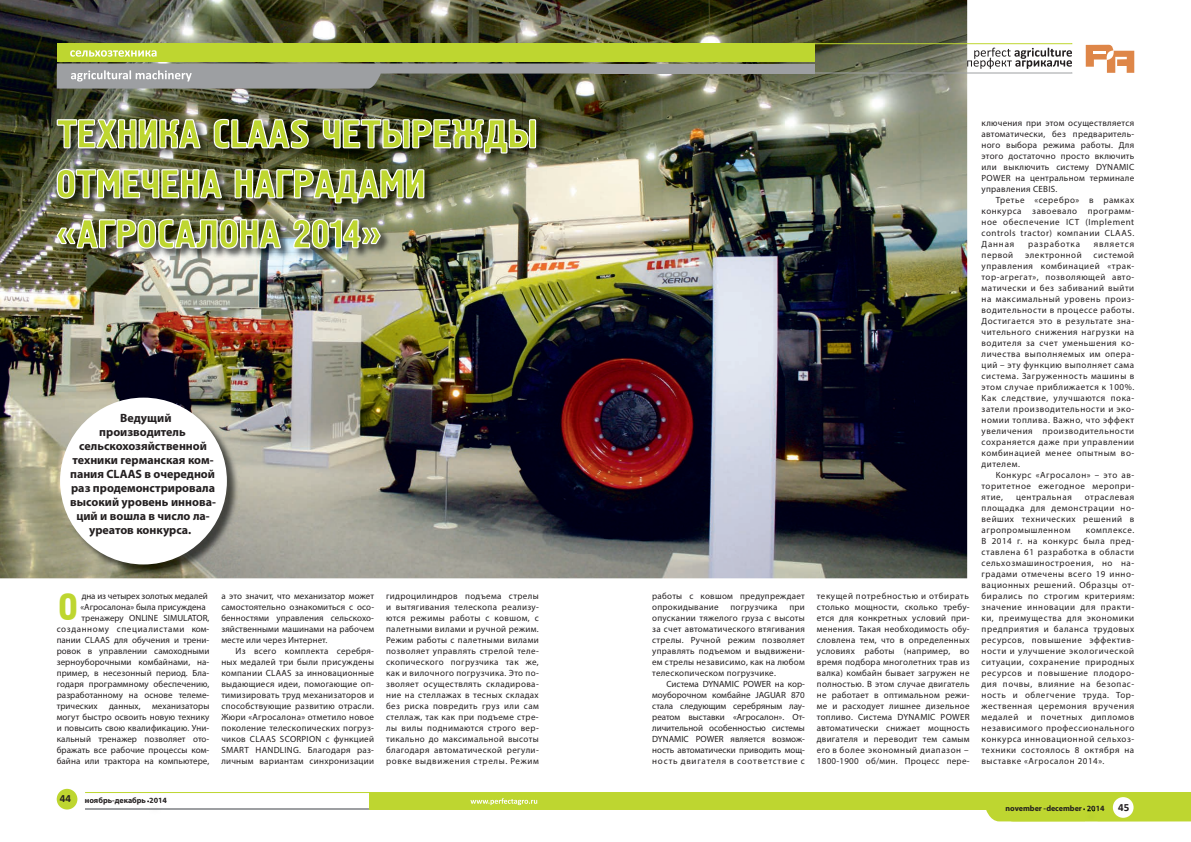
<style>
.page{position:relative;width:1191px;height:842px;background:#fff}
.page>*{position:absolute;margin:0;border:0;box-sizing:border-box;transform-origin:0 0}
.t1{font:38px "Hermes";color:#bed630}
.t2{font:700 12px/14px "Myriad Pro";color:#231f20;text-align:center}
.t3{font:700 11px "Calibri";color:#231f20}
.t4{font:9px/11px "Myriad Pro";letter-spacing:.03em;color:#231f20;text-align:justify}
.t5{font:9px "Myriad Pro";letter-spacing:.01em;color:#231f20}
.t6{font:9px "Myriad Pro";color:#231f20}
.t7{font:9px "Myriad Pro";letter-spacing:.07em;color:#231f20}
.t8{font:9px "Myriad Pro";letter-spacing:-.01em;color:#231f20}
.t9{font:9px "Myriad Pro";letter-spacing:.06em;color:#231f20}
.t10{font:9px "Myriad Pro";letter-spacing:.09em;color:#231f20}
.t11{font:700 8px "Myriad Pro";color:#231f20}
</style>
<div class="page">
<img style="left:0;top:0;width:967px;height:578px">
<hr style="left:85px;top:808px;width:285px;height:1px;background:#9d9fa2">
<div style="left:369px;top:792px;width:226px;height:17px;background:#bed630"></div>
<div style="left:57px;top:789px;width:20px;height:20px;background:#bed630;border-radius:50%"></div>
<div style="left:57px;top:43px;width:538px;height:18px;background:#bed630"></div>
<svg style="left:470px;top:798px;width:67px;height:7px"></svg>
<hr style="left:85px;top:792px;width:286px;height:1px;background:#bed630">
<div style="left:595px;top:792px;width:596px;height:17px;background:#bed630"></div>
<div style="left:1112px;top:797px;width:21px;height:21px;background:#fff;border-radius:50%"></div>
<div style="left:308px;top:43px;width:506px;height:18px;background:#bed630"></div>
<div style="left:594px;top:64px;width:220px;height:10px;background:#9d9fa2"></div>
<svg style="left:784px;top:42px;width:288px;height:32px"></svg>
<svg style="left:1085px;top:45px;width:49px;height:28px"></svg>
<svg style="left:70px;top:50px;width:87px;height:7px"></svg>
<svg style="left:57px;top:64px;width:538px;height:25px"></svg>
<svg style="left:147px;top:800px;width:14px;height:10px"></svg>
<svg style="left:985px;top:808px;width:206px;height:14px"></svg>
<img style="left:56px;top:118px;width:491px;height:141px">
<svg style="left:56px;top:118px;width:481px;height:36px"></svg>
<svg style="left:56px;top:168px;width:369px;height:36px"></svg>
<img style="left:56px;top:218px;width:325px;height:31px">
<img style="left:61px;top:399px;width:178px;height:178px">
<div style="left:60px;top:398px;width:167px;height:166px;background:#fff;border-radius:50%"></div>
<h2 class="t2" style="left:70px;top:410px;width:147px">Ведущий<br>производитель сельскохозяйственной техники германская ком&shy;пания CLAAS в очередной раз продемонстрировала высокий уровень иннова&shy;ций и вошла в число ла&shy;уреатов конкурса.</h2>
<h1 class="t1" style="left:59px;top:585px;width:21px">Î</h1>
<p class="t4" style="left:652px;top:590px;width:154px">работы с ковшом предупреждает опрокидывание</p>
<p class="t8" style="left:82px;top:590px;width:127px">дна из четырех золотых медалей</p>
<p class="t6" style="left:80px;top:601px;width:127px">«Агросалона» была присуждена</p>
<p class="t6" style="left:82px;top:612px;width:129px">тренажеру ONLINE SIMULATOR,</p>
<p class="t7" style="left:57px;top:623px;width:154px">созданному специалистами ком-</p>
<p class="t5" style="left:57px;top:634px;width:154px">пании CLAAS для обучения и трени-</p>
<p class="t5" style="left:57px;top:645px;width:154px">ровок в управлении самоходными</p>
<p class="t5" style="left:57px;top:656px;width:154px">зерноуборочными комбайнами, на-</p>
<p class="t5" style="left:57px;top:667px;width:154px">пример, в несезонный период. Бла-</p>
<p class="t5" style="left:57px;top:678px;width:154px">годаря программному обеспечению,</p>
<p class="t5" style="left:57px;top:689px;width:154px">разработанному на основе телеме-</p>
<p class="t5" style="left:57px;top:700px;width:43px">трических</p>
<p class="t4" style="left:109px;top:700px;width:33px">данных,</p>
<p class="t4" style="left:386px;top:590px;width:154px">гидроцилиндров подъема стрелы и вытягивания телескопа реализу&shy;ются режимы работы с ковшом, с палетными вилами и ручной режим.<br>Режим работы с палетными вилами позволяет управлять стрелой теле&shy;скопического погрузчика так же, как и вилочного погрузчика. Это по&shy;зволяет осуществлять складирова&shy;ние на стеллажах в тесных складах без риска повредить груз или сам стеллаж, так как при подъеме стре&shy;лы вилы поднимаются строго вер&shy;тикально до максимальной высоты благодаря автоматической регули&shy;ровке выдвижения стрелы. Режим</p>
<p class="t4" style="left:221px;top:590px;width:154px">а это значит, что механизатор может самостоятельно ознакомиться с осо&shy;бенностями управления сельскохо&shy;зяйственными машинами на рабочем месте или через Интернет.</p>
<p class="t4" style="left:221px;top:645px;width:154px;text-indent:14px">Из всего комплекта серебря&shy;ных медалей три были присуждены компании CLAAS за инновационные выдающиеся идеи, помогающие оп&shy;тимизировать труд механизаторов и способствующие развитию отрасли.<br>Жюри «Агросалона» отметило новое поколение телескопических погруз&shy;чиков CLAAS SCORPION с функцией SMART HANDLING. Благодаря раз&shy;личным вариантам синхронизации</p>
<p class="t4" style="left:652px;top:601px;width:154px;text-indent:137px">при опускании тяжелого груза с высоты за счет автоматического втягивания стрелы. Ручной режим позволяет управлять подъемом и выдвижени&shy;ем стрелы независимо, как на любом телескопическом погрузчике.</p>
<p class="t4" style="left:652px;top:678px;width:154px;text-indent:14px">Система DYNAMIC POWER на кор&shy;моуборочном комбайне JAGUAR 870 стала следующим серебряным лау&shy;реатом выставки «Агросалон». От&shy;личительной особенностью системы DYNAMIC POWER является возмож&shy;ность автоматически приводить мощ&shy;ность двигателя в соответствие с</p>
<p class="t4" style="left:730px;top:601px;width:49px">погрузчика</p>
<p class="t4" style="left:57px;top:700px;width:154px;text-indent:95px">механизаторы могут быстро освоить новую технику и повысить свою квалификацию. Уни&shy;кальный тренажер позволяет ото&shy;бражать все рабочие процессы ком&shy;байна или трактора на компьютере,</p>
<p class="t3" style="left:60px;top:791px;width:13px">44</p>
<p class="t11" style="left:85px;top:795px;width:84px">ноябрь-декабрь 2014</p>
<p class="t4" style="left:817px;top:590px;width:154px">текущей потребностью и отбирать столько мощности, сколько требу&shy;ется для конкретных условий при&shy;менения. Такая необходимость обу&shy;словлена тем, что в определенных условиях работы (например, во время подбора многолетних трав из валка) комбайн бывает загружен не полностью. В этом случае двигатель не работает в оптимальном режи&shy;ме и расходует лишнее дизельное топливо. Система DYNAMIC POWER автоматически снижает мощность двигателя и переводит тем самым его в более экономный диапазон – 1800-1900 об/мин. Процесс пере-</p>
<p class="t4" style="left:981px;top:117px;width:154px">ключения при этом осуществляется автоматически, без предваритель&shy;ного выбора режима работы. Для этого достаточно просто включить или выключить систему DYNAMIC POWER на центральном терминале управления CEBIS.</p>
<p class="t4" style="left:981px;top:194px;width:154px;text-indent:14px">Третье «серебро» в рамках конкурса завоевало программ&shy;ное обеспечение ICT (Implement controls tractor) компании CLAAS.<br>Данная</p>
<p class="t10" style="left:1028px;top:238px;width:54px">разработка</p>
<p class="t10" style="left:1094px;top:238px;width:42px">является</p>
<p class="t4" style="left:981px;top:249px;width:154px;text-indent:112px">системой управления комбинацией «трак&shy;тор-агрегат», позволяющей авто&shy;матически и без забиваний выйти на максимальный уровень произ&shy;водительности в процессе работы.<br>Достигается это в результате зна&shy;чительного снижения нагрузки на водителя за счет уменьшения ко&shy;личества выполняемых им опера&shy;ций – эту функцию выполняет сама система. Загруженность машины в этом случае приближается к 100%.<br>Как следствие, улучшаются пока&shy;затели производительности и эко&shy;номии топлива. Важно, что эффект увеличения производительности сохраняется даже при управлении комбинацией менее опытным во&shy;дителем.</p>
<p class="t4" style="left:981px;top:469px;width:154px;text-indent:14px">Конкурс «Агросалон» – это ав&shy;торитетное ежегодное меропри&shy;ятие,</p>
<p class="t4" style="left:981px;top:249px;width:33px">первой</p>
<p class="t9" style="left:1025px;top:249px;width:58px">электронной</p>
<p class="t4" style="left:981px;top:491px;width:154px;text-indent:103px">отраслевая площадка для демонстрации но&shy;вейших технических решений в агропромышленном</p>
<p class="t9" style="left:1016px;top:491px;width:57px">центральная</p>
<p class="t4" style="left:981px;top:524px;width:154px;text-indent:104px">комплексе.<br>В 2014 г. на конкурс была пред&shy;ставлена 61 разработка в области сельхозмашиностроения, но на&shy;градами отмечены всего 19 инно&shy;вационных решений. Образцы от&shy;бирались по строгим критериям: значение инновации для практи&shy;ки, преимущества для экономики предприятия и баланса трудовых ресурсов, повышение эффектив&shy;ности и улучшение экологической ситуации, сохранение природных ресурсов и повышение плодоро&shy;дия почвы, влияние на безопас&shy;ность и облегчение труда. Тор&shy;жественная церемония вручения медалей и почетных дипломов независимого профессионального конкурса инновационной сельхоз&shy;техники состоялось 8 октября на выставке «Агросалон 2014».</p>
<p class="t11" style="left:1005px;top:803px;width:101px">november -december 2014</p>
<p class="t3" style="left:1118px;top:800px;width:13px">45</p>
</div>
